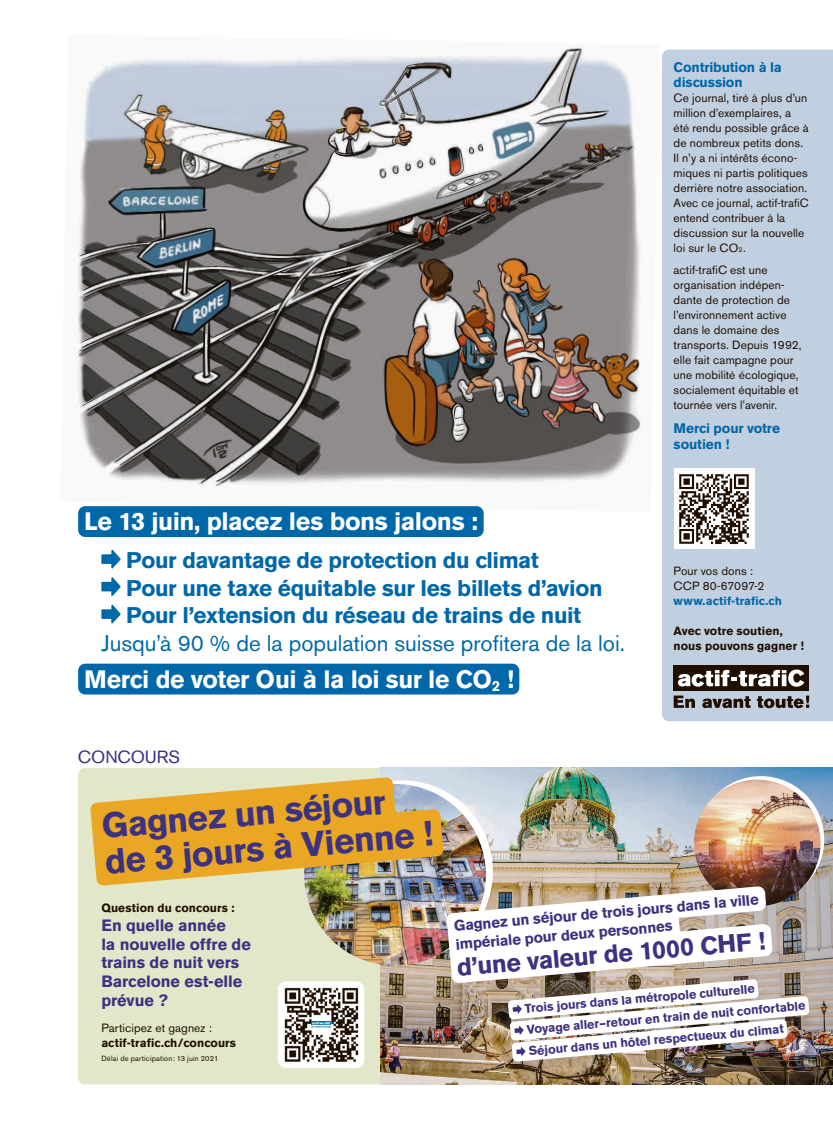
<style>
.page{position:relative;width:833px;height:1134px;background:#fff}
.page>*{position:absolute;margin:0;border:0;box-sizing:border-box;transform-origin:0 0}
.t1{font:700 34.88px/35.9px "Akzidenz Grotesk BE";color:#3c3281}
.t2{font:700 25px "Akzidenz Grotesk BE";letter-spacing:-.02em;color:#fff}
.t3{font:700 25px "Akzidenz Grotesk BE";color:#3c3281}
.t4{font:700 22.5px/27.5px "Akzidenz Grotesk BE";letter-spacing:-.015em;color:#0067a9}
.t5{font:22.5px "Akzidenz Grotesk BE";color:#0067a9}
.t6{font:17.5px "Akzidenz Grotesk BE";letter-spacing:-.005em;color:#3c3281}
.t7{font:700 16.25px/18.8px "Akzidenz Grotesk BE";letter-spacing:-.005em;color:#3c3281}
.t8{font:700 15px/18.8px "Akzidenz Grotesk BE";color:#3c3281}
.t9{font:700 13.75px/15px "Akzidenz Grotesk BE";letter-spacing:-.01em;color:#0067a9}
.t10{font:700 12.5px/21.2px "Akzidenz Grotesk BE";color:#3c3281}
.t11{font:11.88px/15px "Akzidenz Grotesk BE";letter-spacing:.01em;color:#200e00}
.t12{font:700 11.88px/15px "Akzidenz Grotesk BE";letter-spacing:.005em;color:#200e00}
.t13{font:700 11.88px "Akzidenz Grotesk BE";letter-spacing:.015em;color:#0067a9}
.t14{font:7.5px "Akzidenz Grotesk BE";letter-spacing:.025em;color:#200e00}
.s1{font-size:6.88px}
</style>
<div class="page">
<div style="left:78px;top:768px;width:705px;height:316px;background:#e1e7c8;border-radius:7px"></div>
<img style="left:381px;top:768px;width:452px;height:316px">
<div style="left:662px;top:50px;width:171px;height:671px;background:#c1d0e1"></div>
<div style="left:278px;top:981px;width:86px;height:87px;background:#fff;border-radius:8px"></div>
<img style="left:77px;top:47px;width:565px;height:465px">
<div style="left:674px;top:468px;width:80px;height:81px;background:#fff"></div>
<img style="left:679px;top:474px;width:70px;height:71px">
<img style="left:809px;top:779px;width:16px;height:131px">
<div style="left:78px;top:506px;width:405px;height:31px;background:#0067a9;border-radius:7px"></div>
<svg style="left:101px;top:550px;width:20px;height:18px"></svg>
<svg style="left:101px;top:577px;width:20px;height:19px"></svg>
<svg style="left:101px;top:605px;width:20px;height:18px"></svg>
<img style="left:90px;top:777px;width:719px;height:285px">
<div style="left:673px;top:665px;width:136px;height:26px;background:#200e00"></div>
<svg style="left:678px;top:669px;width:126px;height:18px"></svg>
<svg style="left:673px;top:695px;width:22px;height:13px"></svg>
<svg style="left:702px;top:696px;width:48px;height:12px"></svg>
<svg style="left:757px;top:695px;width:52px;height:13px"></svg>
<div style="left:78px;top:664px;width:441px;height:30px;background:#0067a9;border-radius:7px"></div>
<h2 class="t2" style="left:84px;top:507px;width:395px">Le 13 juin, placez les bons jalons :</h2>
<h3 class="t4" style="left:126px;top:547px;width:478px">Pour davantage de protection du climat<br>Pour une taxe équitable sur les billets d’avion<br>Pour l’extension du réseau de trains de nuit</h3>
<h3 class="t5" style="left:101px;top:630px;width:525px">Jusqu’à 90 % de la population suisse profitera de la loi.</h3>
<h2 class="t2" style="left:84px;top:664px;width:431px">Merci de voter Oui à la loi sur le CO<sub>2</sub> !</h2>
<h3 class="t6" style="left:78px;top:746px;width:104px">CONCOURS</h3>
<h1 class="t1" style="left:100px;top:809px;width:331px;rotate:-5deg">Gagnez un séjour de 3 jours à Vienne !</h1>
<p class="t9" style="left:673px;top:59px;width:110px">Contribution à la discussion</p>
<p class="t11" style="left:673px;top:90px;width:137px">Ce journal, tiré à plus d’un million d’exemplaires, a été rendu possible grâce à de nombreux petits dons.<br>Il n’y a ni intérêts écono&shy;miques ni partis politiques derrière notre association.<br>Avec ce journal, actif-trafiC entend contribuer à la discussion sur la nouvelle loi sur le CO<span class="s1">2</span>.</p>
<p class="t11" style="left:673px;top:262px;width:129px">actif-trafiC est une organisation indépen&shy;dante de protection de l’environnement active dans le domaine des transports. Depuis 1992, elle fait campagne pour une mobilité écologique, socialement équitable et tournée vers l’avenir.</p>
<p class="t9" style="left:673px;top:420px;width:108px;line-height:16.2px">Merci pour votre soutien !</p>
<p class="t11" style="left:673px;top:564px;width:92px">Pour vos dons :<br>CCP 80-67097-2</p>
<p class="t13" style="left:673px;top:594px;width:110px">www.actif-trafic.ch</p>
<p class="t12" style="left:673px;top:624px;width:132px">Avec votre soutien, nous pouvons gagner !</p>
<p class="t12" style="left:101px;top:901px;width:135px">Question du concours :</p>
<h3 class="t7" style="left:101px;top:916px;width:151px">En quelle année<br>la nouvelle offre de trains de nuit vers<br>Barcelone est-elle prévue ?</h3>
<p class="t11" style="left:101px;top:1020px;width:112px">Participez et gagnez :</p>
<p class="t12" style="left:101px;top:1036px;width:136px">actif-trafic.ch/concours</p>
<p class="t14" style="left:101px;top:1054px;width:118px">Délai de participation: 13 juin 2021</p>
<p class="t8" style="left:453px;top:917px;width:307px;rotate:-5deg">Gagnez un séjour de trois jours dans la ville impériale pour deux personnes</p>
<h2 class="t3" style="left:456px;top:953px;width:311px;rotate:-5deg">d’une valeur de 1000 CHF !</h2>
<p class="t10" style="left:524px;top:998px;width:281px;rotate:-5deg">Trois jours dans la métropole culturelle<br>Voyage aller–retour en train de nuit confortable<br>Séjour dans un hôtel respectueux du climat</p>
</div>
